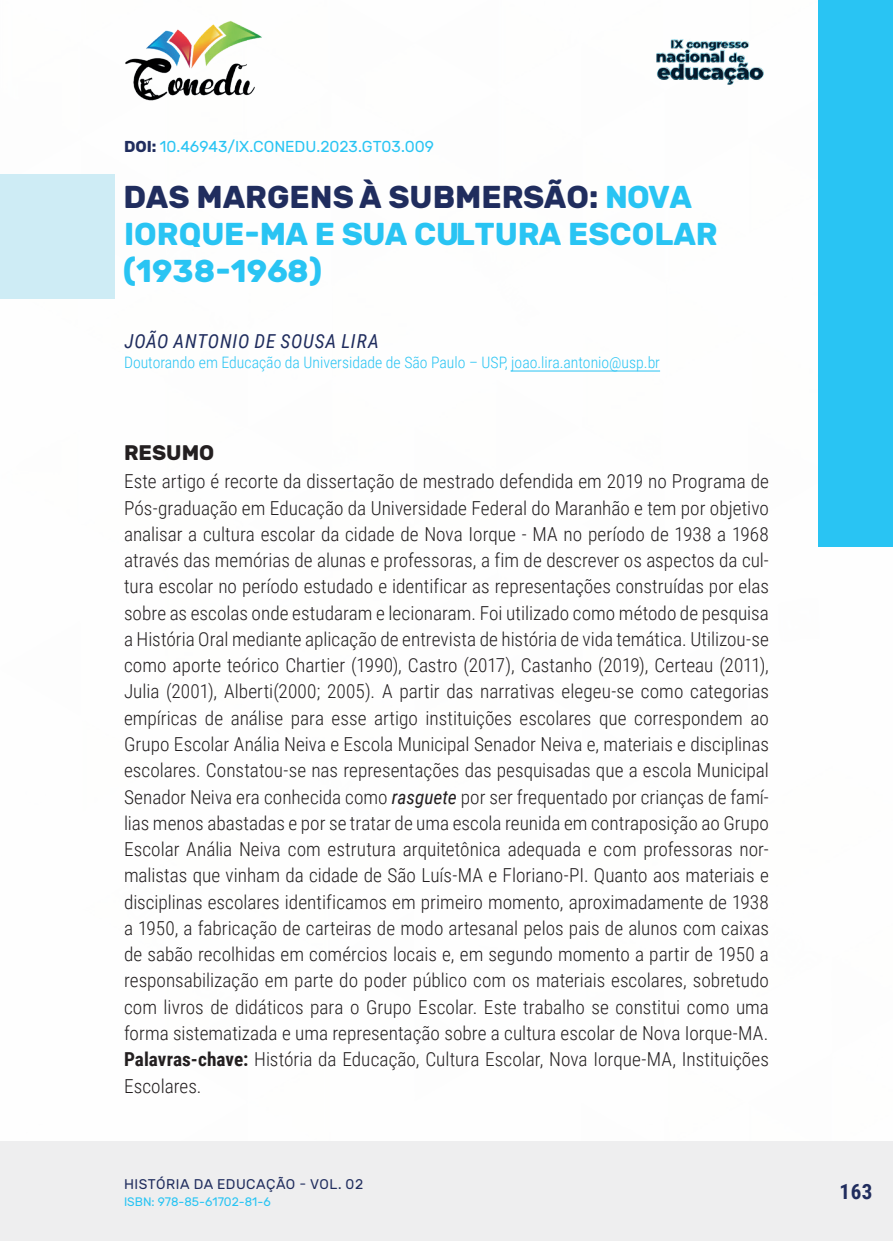
<style>
.page{position:relative;width:893px;height:1241px;background:#fff}
.page>*{position:absolute;margin:0;border:0;box-sizing:border-box;transform-origin:0 0}
._1_TITULO{font:700 31.5px/36.8px "Rubik";color:#29c4f3}
._4_RESUMO{font:700 21px "Rubik";color:#231f20}
.t1{font:700 21px "Roboto Condensed";color:#202d5e}
._5_CORPO_RESUMO{font:300 19.25px/26.2px "Roboto Condensed";color:#231f20;text-align:justify}
._6_PALAVRAS-CHAVE{font:300 19.25px/26.2px "Roboto Condensed";color:#231f20}
._2_AUTOR{font:italic 19.25px "Roboto Condensed";letter-spacing:.04em;color:#202d5e}
._3_FORMAÇÃO{font:300 15.75px "Roboto Condensed";color:#29c4f3}
._0_DOI{font:15.75px "Rubik";color:#29c4f3}
.t2{font:14px "Rubik";letter-spacing:.035em;color:#202d5e}
.t3{font:12.25px "Rubik";color:#29c4f3}
.s1{font-weight:700;color:#202d5e}
.s2{color:#202d5e}
.s3{font-weight:400;font-style:italic}
.s4{font-weight:700}
</style>
<div class="page">
<div style="left:0;top:1141px;width:893px;height:99px;background:#eeeeef"></div>
<img style="left:125px;top:20px;width:137px;height:81px">
<img style="left:656px;top:39px;width:108px;height:46px">
<div style="left:819px;top:0;width:74px;height:546px;background:#29c4f3"></div>
<div style="left:0;top:174px;width:114px;height:125px;background:#ceecf5"></div>
<hr style="left:511px;top:370px;width:149px;height:1px;background:#29c4f3">
<p class="_0_DOI" style="left:124px;top:138px;width:311px"><span class="s1">DOI:</span> 10.46943/IX.CONEDU.2023.GT03.009</p>
<p class="_1_TITULO" style="left:123px;top:180px;width:597px"><span class="s2">DAS MARGENS À SUBMERSÃO:</span> NOVA<br>IORQUE-MA E SUA CULTURA ESCOLAR (1938-1968)</p>
<p class="_2_AUTOR" style="left:124px;top:328px;width:256px">JOÃO ANTONIO DE SOUSA LIRA</p>
<p class="_3_FORMAÇÃO" style="left:124px;top:351px;width:538px">Doutorando em Educação da Universidade de São Paulo – USP, joao.lira.antonio@usp.br</p>
<p class="_4_RESUMO" style="left:124px;top:440px;width:92px">RESUMO</p>
<p class="_5_CORPO_RESUMO" style="left:124px;top:467px;width:646px">Este artigo é recorte da dissertação de mestrado defendida em 2019 no Programa de Pós-graduação em Educação da Universidade Federal do Maranhão e tem por objetivo analisar a cultura escolar da cidade de Nova Iorque - MA no período de 1938 a 1968 através das memórias de alunas e professoras, a fim de descrever os aspectos da cul&shy;tura escolar no período estudado e identificar as representações construídas por elas sobre as escolas onde estudaram e lecionaram. Foi utilizado como método de pesquisa a História Oral mediante aplicação de entrevista de história de vida temática. Utilizou-se como aporte teórico Chartier (1990), Castro (2017), Castanho (2019), Certeau (2011), Julia (2001), Alberti(2000; 2005). A partir das narrativas elegeu-se como categorias empíricas de análise para esse artigo instituições escolares que correspondem ao Grupo Escolar Anália Neiva e Escola Municipal Senador Neiva e, materiais e disciplinas escolares. Constatou-se nas representações das pesquisadas que a escola Municipal Senador Neiva era conhecida como <span class="s3">rasguete</span> por ser frequentado por crianças de famí&shy;lias menos abastadas e por se tratar de uma escola reunida em contraposição ao Grupo Escolar Anália Neiva com estrutura arquitetônica adequada e com professoras nor&shy;malistas que vinham da cidade de São Luís-MA e Floriano-PI. Quanto aos materiais e disciplinas escolares identificamos em primeiro momento, aproximadamente de 1938 a 1950, a fabricação de carteiras de modo artesanal pelos pais de alunos com caixas de sabão recolhidas em comércios locais e, em segundo momento a partir de 1950 a responsabilização em parte do poder público com os materiais escolares, sobretudo com livros de didáticos para o Grupo Escolar. Este trabalho se constitui como uma forma sistematizada e uma representação sobre a cultura escolar de Nova Iorque-MA.</p>
<p class="_6_PALAVRAS-CHAVE" style="left:124px;top:1045px;width:646px"><span class="s4">Palavras-chave:</span> História da Educação, Cultura Escolar, Nova Iorque-MA, Instituições<br>Escolares.</p>
<p class="t2" style="left:124px;top:1175px;width:241px">HISTÓRIA DA EDUCAÇÃO - VOL. 02</p>
<p class="t3" style="left:124px;top:1194px;width:148px">ISBN: 978-85-61702-81-6</p>
<p class="t1" style="left:839px;top:1176px;width:34px">163</p>
</div>
